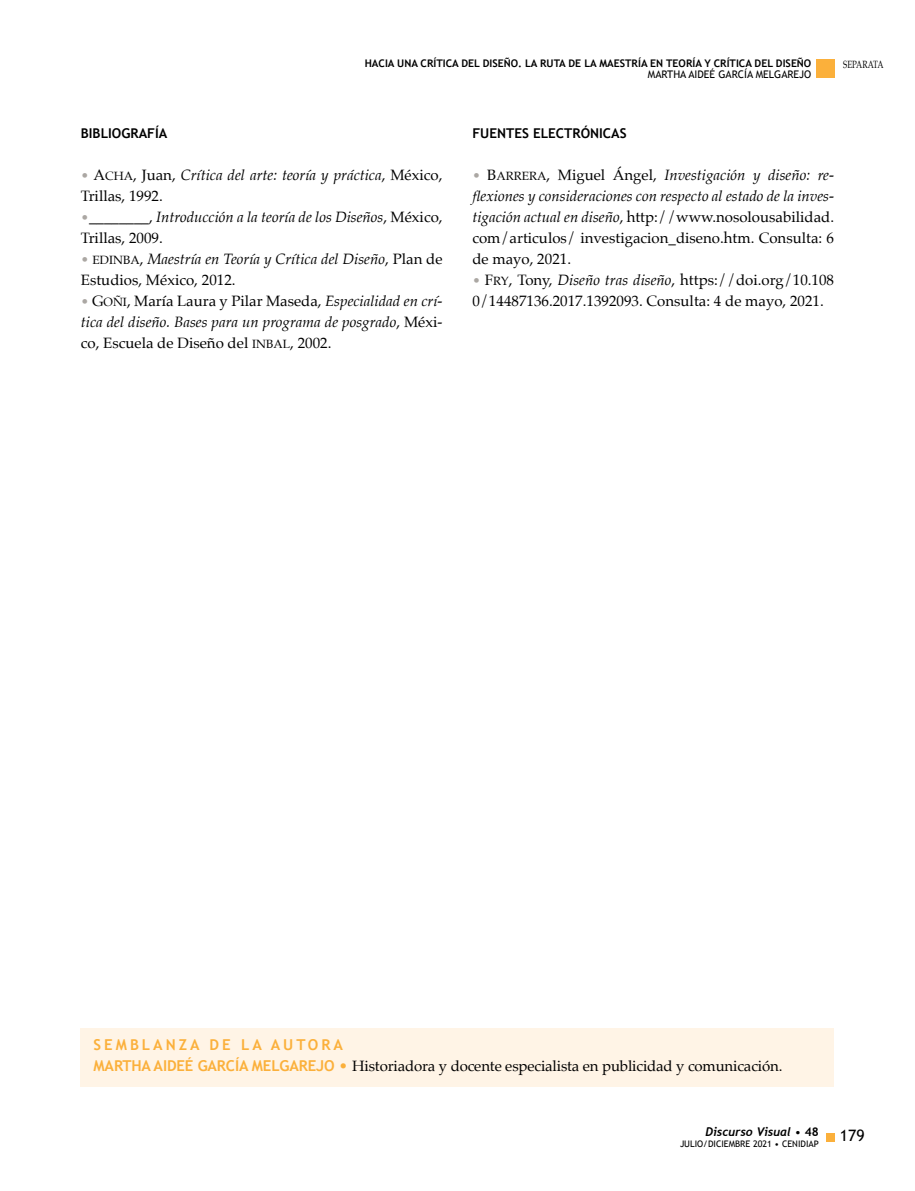
<style>
.page{position:relative;width:915px;height:1191px;background:#fff}
.page>*{position:absolute;margin:0;border:0;box-sizing:border-box;transform-origin:0 0}
.t1{font:15.75px "Trebuchet MS";color:#000}
.t2{font:15px/21px "Palatino";color:#000;text-align:justify}
.t3{font:italic 15px/21px "Palatino";color:#000}
.t4{font:700 15px "Trebuchet MS";letter-spacing:.2em;color:#fbb03b}
.t5{font:700 13.5px "Trebuchet MS";color:#000}
.t6{font:italic 700 12px "Trebuchet";color:#000}
.t7{font:700 10.5px "Trebuchet MS";color:#000}
.t8{font:10.5px "Trebuchet MS";color:#000}
.t9{font:10.5px "Palatino";color:#000;scale:.75 1}
.t10{font:9px "Trebuchet MS";color:#000}
.s1{font-family:"Palatino Roman SC800";font-style:normal;font-size:13.5px;color:#aba7a3}
.s2{font-family:"Palatino Roman SC800";font-style:normal}
.s3{font-family:"Palatino Roman SC800";font-style:normal;font-size:12px}
.s4{font-style:normal}
.s5{font-family:"Palatino Roman SC800";font-size:13.5px;color:#aba7a3}
.s6{font-family:"Palatino Roman SC800"}
.s7{font-family:"Palatino Roman SC800";font-size:12px}
.s8{font-style:italic}
.s9{font-family:"Trebuchet MS";font-weight:700;color:#fbb03b}
.s10{color:#fbb03b}
.s11{font-family:"Trebuchet MS";font-weight:400;font-style:normal}
.s12{font-family:"Trebuchet MS";font-style:normal}
</style>
<div class="page">
<div style="left:825px;top:1133px;width:8px;height:8px;background:#fbb03b"></div>
<div style="left:815px;top:60px;width:18px;height:18px;background:#fbb03b"></div>
<div style="left:81px;top:1028px;width:752px;height:58px;background:#fff4e6"></div>
<p class="t7" style="left:364px;top:57px;width:448px">HACIA UNA CRÍTICA DEL DISEÑO. LA RUTA DE LA MAESTRÍA EN TEORÍA Y CRÍTICA DEL DISEÑO</p>
<p class="t8" style="left:647px;top:68px;width:165px">MARTHA AIDEÉ GARCÍA MELGAREJO</p>
<p class="t9" style="left:843px;top:55px;width:55px">SEPARATA</p>
<p class="t5" style="left:81px;top:124px;width:88px">BIBLIOGRAFÍA</p>
<p class="t3" style="left:81px;top:164px;width:363px"><span class="s1">•</span> <span class="s2">A</span><span class="s3">CHA</span><span class="s4">, Juan,</span> Crítica del arte: teoría y práctica<span class="s4">, México,<br>Trillas, 1992.</span></p>
<p class="t3" style="left:81px;top:206px;width:363px"><span class="s1">•</span><span class="s4">________,</span> Introducción a la teoría de los Diseños<span class="s4">, México,<br>Trillas, 2009.</span></p>
<p class="t3" style="left:81px;top:248px;width:363px"><span class="s1">•</span> <span class="s3">EDINBA</span><span class="s4">,</span> Maestría en Teoría y Crítica del Diseño<span class="s4">, Plan de<br>Estudios, México, 2012.</span></p>
<p class="t3" style="left:81px;top:290px;width:363px;text-align:justify"><span class="s1">•</span> <span class="s2">G</span><span class="s3">OÑI</span><span class="s4">, María Laura y Pilar Maseda,</span> Especialidad en crí&shy;tica del diseño. Bases para un programa de posgrado<span class="s4">, Méxi&shy;co, Escuela de Diseño del</span> <span class="s3">INBAL</span><span class="s4">, 2002.</span></p>
<p class="t5" style="left:472px;top:124px;width:156px">FUENTES ELECTRÓNICAS</p>
<p class="t2" style="left:472px;top:164px;width:363px"><span class="s5">•</span> <span class="s6">B</span><span class="s7">ARRERA</span>, Miguel Ángel, <span class="s8">Investigación y diseño: re&shy;flexiones y consideraciones con respecto al estado de la inves&shy;tigación actual en diseño</span>, http://www.nosolousabilidad. com/articulos/ investigacion_diseno.htm. Consulta: 6 de mayo, 2021.</p>
<p class="t2" style="left:472px;top:269px;width:363px"><span class="s5">•</span> <span class="s6">F</span><span class="s7">RY</span>, Tony, <span class="s8">Diseño tras diseño</span>, https://doi.org/10.108<br>0/14487136.2017.1392093. Consulta: 4 de mayo, 2021.</p>
<p class="t4" style="left:94px;top:1035px;width:251px">SEMBLANZA DE LA AUTORA</p>
<p class="t2" style="left:94px;top:1055px;width:690px"><span class="s9">MARTHA AIDEÉ GARCÍA MELGAREJO</span> <span class="s10">•</span> Historiadora y docente especialista en publicidad y comunicación.</p>
<p class="t6" style="left:705px;top:1124px;width:115px">Discurso Visual <span class="s11">•</span> <span class="s12">48</span></p>
<p class="t10" style="left:679px;top:1138px;width:140px">JULIO/DICIEMBRE 2021 • CENIDIAP</p>
<p class="t1" style="left:839px;top:1126px;width:26px">179</p>
</div>
